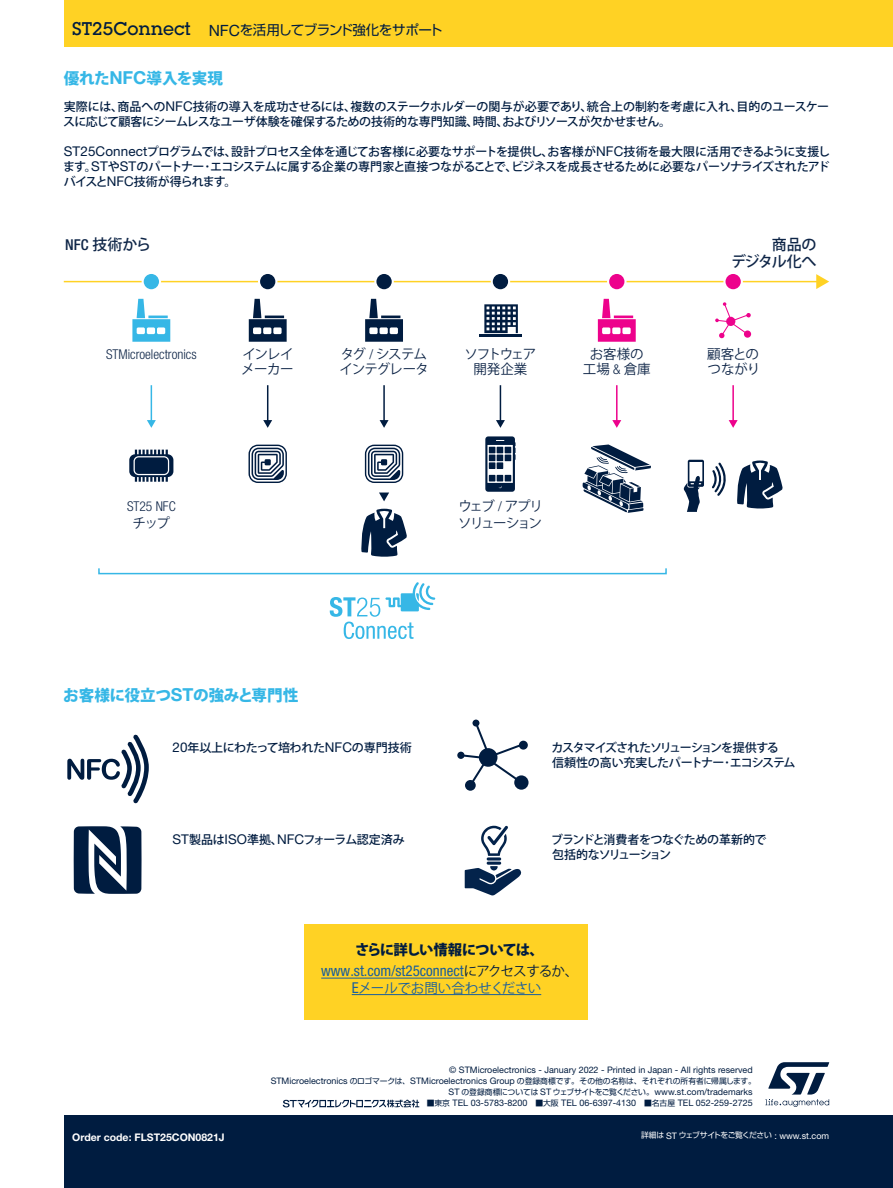
<style>
.page{position:relative;width:893px;height:1188px;background:#fff}
.page>*{position:absolute;margin:0;border:0;box-sizing:border-box;transform-origin:0 0}
.GRAPH_TITLE{font:800 15.6px "Koz Go Pro";letter-spacing:-.015em;color:#36b7e6}
.BULLET_POINT_BLUE{font:condensed 15px "Helvetica Neue LT Std";color:#175d9e}
.t1{font:500 15px/16.5px "Koz Go Pr 6 N";letter-spacing:-.01em;color:#0e2547;text-align:right}
.TITLE_LEVEL1_BLUE{font:800 14.4px "Koz Go Pro";letter-spacing:-.075em;color:#001c40}
.TITLE_LEVEL1_BLUE-2{font:13.5px "Shin Go Pro";letter-spacing:-.045em;color:#001c40}
.t2{font:300 condensed 13.5px/16.5px "Helvetica Neue LT Std";color:#0e2547;text-align:center}
.t3{font:13.5px/15px "Koz Go Pr 6 N";letter-spacing:-.08em;color:#0e2547}
.BULLET_POINT_BLUE-2{font:13.5px "Koz Go Pro";letter-spacing:-.01em;color:#175d9e}
.t4{font:13.5px/16.5px "Koz Go Pr 6 N";letter-spacing:-.13em;color:#0e2547}
.t5{font:13.5px/15px "Koz Go Pr 6 N";letter-spacing:-.105em;color:#0e2547;text-align:center}
.t6{font:13.5px/15px "Koz Go Pr 6 N";letter-spacing:-.04em;color:#0e2547}
.t7{font:13.5px/15px "Koz Go Pr 6 N";letter-spacing:-.045em;color:#0e2547}
.STANDARD_TEXT{font:500 12px/15px "Koz Go Pro";letter-spacing:-.04em;color:#001c40}
.STANDARD_TEXT-2{font:500 12px/15px "Koz Go Pro";letter-spacing:-.09em;color:#001c40}
.STANDARD_TEXT-3{font:500 12px "Koz Go Pro";letter-spacing:-.01em;color:#001c40}
.STANDARD_TEXT-4{font:500 12px "Koz Go Pro";letter-spacing:-.02em;color:#001c40}
.t8{font:700 10.5px "Helvetica Neue LT Std";color:#fff}
.t9{font:9px "Helvetica Neue LT Std";color:#001c40}
.t10{font:7.8px "Shin Go Pro";letter-spacing:-.06em;color:#fff}
.s1{font-family:"Lubalin Graph Std";font-weight:500;font-size:18px}
.s2{font-family:"Helvetica Neue LT Std";font-size:15.45px}
.s3{font-family:"Helvetica Neue LT Std";font-weight:700;font-size:18px}
.s4{font-family:"Helvetica Neue LT Std";font-weight:400;font-size:13.5px}
.s5{font-family:"Helvetica Neue LT Std";font-stretch:condensed}
.s6{font-family:"Helvetica Neue LT Std";font-weight:300;font-stretch:condensed}
.s7{font-family:"Koz Go Pr 6 N";font-weight:400;font-stretch:normal}
.s8{font-family:"Koz Go Pro";font-stretch:normal;font-size:13.5px;color:#001c40}
.s9{font-family:"Helvetica Neue LT Std";font-stretch:condensed;font-size:15px}
.s10{font-family:"Shin Go Pro";font-size:7.8px}
.s11{font-family:"Helvetica Neue LT Std";font-size:9px}
</style>
<div class="page">
<div style="left:64px;top:0;width:829px;height:47px;background:#ffd224"></div>
<div style="left:64px;top:1115px;width:829px;height:73px;background:#001c40"></div>
<svg style="left:765px;top:1062px;width:64px;height:45px"></svg>
<svg style="left:283px;top:1100px;width:136px;height:7px"></svg>
<svg style="left:67px;top:734px;width:82px;height:69px"></svg>
<svg style="left:74px;top:826px;width:68px;height:68px"></svg>
<svg style="left:457px;top:720px;width:71px;height:71px"></svg>
<svg style="left:465px;top:826px;width:57px;height:69px"></svg>
<div style="left:305px;top:924px;width:283px;height:96px;background:#ffd224"></div>
<hr style="left:321px;top:978px;width:143px;height:1px;background:#175d9e">
<hr style="left:352px;top:994px;width:189px;height:1px;background:#175d9e">
<hr style="left:64px;top:281px;width:754px;height:1px;background:#ffd224">
<svg style="left:816px;top:274px;width:13px;height:15px"></svg>
<svg style="left:132px;top:299px;width:38px;height:43px"></svg>
<svg style="left:365px;top:299px;width:38px;height:43px"></svg>
<svg style="left:598px;top:299px;width:38px;height:43px"></svg>
<svg style="left:249px;top:299px;width:38px;height:43px"></svg>
<svg style="left:583px;top:445px;width:68px;height:68px"></svg>
<svg style="left:129px;top:450px;width:44px;height:32px"></svg>
<svg style="left:249px;top:445px;width:38px;height:38px"></svg>
<svg style="left:365px;top:445px;width:38px;height:38px"></svg>
<svg style="left:485px;top:436px;width:30px;height:56px;background:#52657d"></svg>
<svg style="left:330px;top:582px;width:105px;height:57px"></svg>
<svg style="left:361px;top:509px;width:46px;height:48px"></svg>
<svg style="left:737px;top:461px;width:46px;height:48px"></svg>
<svg style="left:683px;top:460px;width:21px;height:52px"></svg>
<svg style="left:712px;top:462px;width:14px;height:34px"></svg>
<svg style="left:715px;top:302px;width:36px;height:36px"></svg>
<hr style="left:151px;top:385px;width:1px;height:36px;background:#36b7e6">
<svg style="left:147px;top:420px;width:9px;height:8px"></svg>
<hr style="left:267px;top:385px;width:1px;height:36px;background:#001c40">
<svg style="left:263px;top:420px;width:9px;height:8px"></svg>
<hr style="left:383px;top:385px;width:2px;height:36px;background:#001c40">
<svg style="left:380px;top:420px;width:9px;height:8px"></svg>
<hr style="left:500px;top:385px;width:1px;height:36px;background:#001c40">
<svg style="left:496px;top:420px;width:9px;height:8px"></svg>
<hr style="left:616px;top:385px;width:1px;height:36px;background:#ed028c">
<svg style="left:612px;top:420px;width:9px;height:8px"></svg>
<hr style="left:732px;top:385px;width:2px;height:36px;background:#ed028c">
<svg style="left:729px;top:420px;width:9px;height:8px"></svg>
<div style="left:143px;top:273px;width:17px;height:17px;background:#36b7e6;border-radius:50%"></div>
<div style="left:142px;top:272px;width:19px;height:19px;border:2px solid #fff;border-radius:50%"></div>
<div style="left:259px;top:273px;width:17px;height:17px;background:#001c40;border-radius:50%"></div>
<div style="left:258px;top:272px;width:19px;height:19px;border:2px solid #fff;border-radius:50%"></div>
<div style="left:375px;top:273px;width:18px;height:17px;background:#001c40;border-radius:50%"></div>
<div style="left:374px;top:272px;width:20px;height:19px;border:2px solid #fff;border-radius:50%"></div>
<div style="left:492px;top:273px;width:17px;height:17px;background:#001c40;border-radius:50%"></div>
<div style="left:491px;top:272px;width:19px;height:19px;border:2px solid #fff;border-radius:50%"></div>
<div style="left:608px;top:273px;width:17px;height:17px;background:#ed028c;border-radius:50%"></div>
<div style="left:607px;top:272px;width:19px;height:19px;border:2px solid #fff;border-radius:50%"></div>
<div style="left:724px;top:273px;width:18px;height:17px;background:#ed028c;border-radius:50%"></div>
<div style="left:723px;top:272px;width:20px;height:19px;border:2px solid #fff;border-radius:50%"></div>
<svg style="left:379px;top:493px;width:10px;height:8px"></svg>
<div style="left:98px;top:568px;width:569px;height:6px;border:2px solid #36b7e6"></div>
<hr style="left:479px;top:334px;width:43px;height:2px;background:#001c40">
<svg style="left:484px;top:304px;width:34px;height:29px"></svg>
<p class="TITLE_LEVEL1_BLUE-2" style="left:72px;top:19px;width:372px"><span class="s1">ST25Connect</span> <span class="s2">NFC</span>を活用してブランド強化をサポート</p>
<p class="GRAPH_TITLE" style="left:64px;top:69px;width:161px">優れた<span class="s3">NFC</span>導入を実現</p>
<p class="STANDARD_TEXT" style="left:63px;top:99px;width:768px">実際には、商品への<span class="s4">NFC</span>技術の導入を成功させるには、複数のステークホルダーの関与が必要であり、統合上の制約を考慮に入れ、目的のユースケースに応じて顧客にシームレスなユーザ体験を確保するための技術的な専門知識、時間、およびリソースが欠かせません。</p>
<p class="STANDARD_TEXT" style="left:63px;top:144px;width:768px;text-align:justify"><span class="s4">ST25Connect</span>プログラムでは、設計プロセス全体を通じてお客様に必要なサポートを提供し、お客様が<span class="s4">NFC</span>技術を最大限に活用できるように支援します。<span class="s4">ST</span>や<span class="s4">ST</span>のパートナー･エコシステムに属する企業の専門家と直接つながることで、ビジネスを成長させるために必要なパーソナライズされたアドバイスと<span class="s4">NFC</span>技術が得られます。</p>
<p class="t1" style="left:65px;top:237px;width:87px"><span class="s5">NFC</span> 技術から</p>
<p class="t1" style="left:731px;top:237px;width:87px">商品の<br>デジタル化へ</p>
<p class="t2" style="left:106px;top:346px;width:92px">STMicroelectronics</p>
<p class="t7" style="left:241px;top:347px;width:54px">インレイメーカー</p>
<p class="t3" style="left:340px;top:347px;width:91px">タグ <span class="s6">/</span> システムインテグレータ</p>
<p class="t5" style="left:464px;top:347px;width:73px">ソフトウェア開発企業</p>
<p class="t3" style="left:583px;top:347px;width:69px;text-align:center">お客様の工場 <span class="s6">&amp;</span> 倉庫</p>
<p class="t6" style="left:707px;top:347px;width:54px">顧客とのつながり</p>
<p class="t2" style="left:127px;top:498px;width:50px">ST25 NFC<span class="s7">チップ</span></p>
<p class="t4" style="left:458px;top:498px;width:86px">ウェブ <span class="s6">/</span> アプリソリューション</p>
<p class="GRAPH_TITLE" style="left:63px;top:685px;width:237px">お客様に役立つ<span class="s3">ST</span>の強みと専門性</p>
<p class="STANDARD_TEXT-4" style="left:173px;top:740px;width:241px"><span class="s4">20</span>年以上にわたって培われた<span class="s4">NFC</span>の専門技術</p>
<p class="STANDARD_TEXT-3" style="left:173px;top:832px;width:234px"><span class="s4">ST</span>製品は<span class="s4">ISO</span>準拠、<span class="s4">NFC</span>フォーラム認定済み</p>
<p class="STANDARD_TEXT-2" style="left:551px;top:741px;width:246px">カスタマイズされたソリューションを提供する<br>信頼性の高い充実したパートナー･エコシステム</p>
<p class="STANDARD_TEXT" style="left:551px;top:833px;width:217px">ブランドと消費者をつなぐための革新的で包括的なソリューション</p>
<p class="TITLE_LEVEL1_BLUE" style="left:355px;top:941px;width:190px">さらに詳しい情報については、</p>
<p class="BULLET_POINT_BLUE" style="left:321px;top:962px;width:258px">www.st.com/st25connect<span class="s8">にアクセスするか、</span></p>
<p class="BULLET_POINT_BLUE-2" style="left:352px;top:979px;width:191px"><span class="s9">E</span>メールでお問い合わせください</p>
<p class="t9" style="left:449px;top:1064px;width:305px">© STMicroelectronics - January 2022 - Printed in Japan - All rights reserved</p>
<p class="t9" style="left:271px;top:1075px;width:487px">STMicroelectronics <span class="s10">のロゴマークは、</span>STMicroelectronics Group <span class="s10">の登録商標です。その他の名称は、それぞれの所有者に帰属します。</span></p>
<p class="t9" style="left:449px;top:1086px;width:306px">ST <span class="s10">の登録商標については</span> ST <span class="s10">ウェブサイトをご覧ください。</span>www.st.com/trademarks</p>
<p class="t9" style="left:427px;top:1098px;width:327px"><span class="s10">■東京</span> TEL 03-5783-8200<span class="s10">　■大阪</span> TEL 06-6397-4130<span class="s10">　■名古屋</span> TEL 052-259-2725</p>
<p class="t8" style="left:72px;top:1131px;width:154px">Order code: FLST25CON0821J</p>
<p class="t10" style="left:641px;top:1129px;width:190px">詳細は <span class="s11">ST</span> ウェブサイトをご覧ください <span class="s11">: www.st.com</span></p>
</div>
